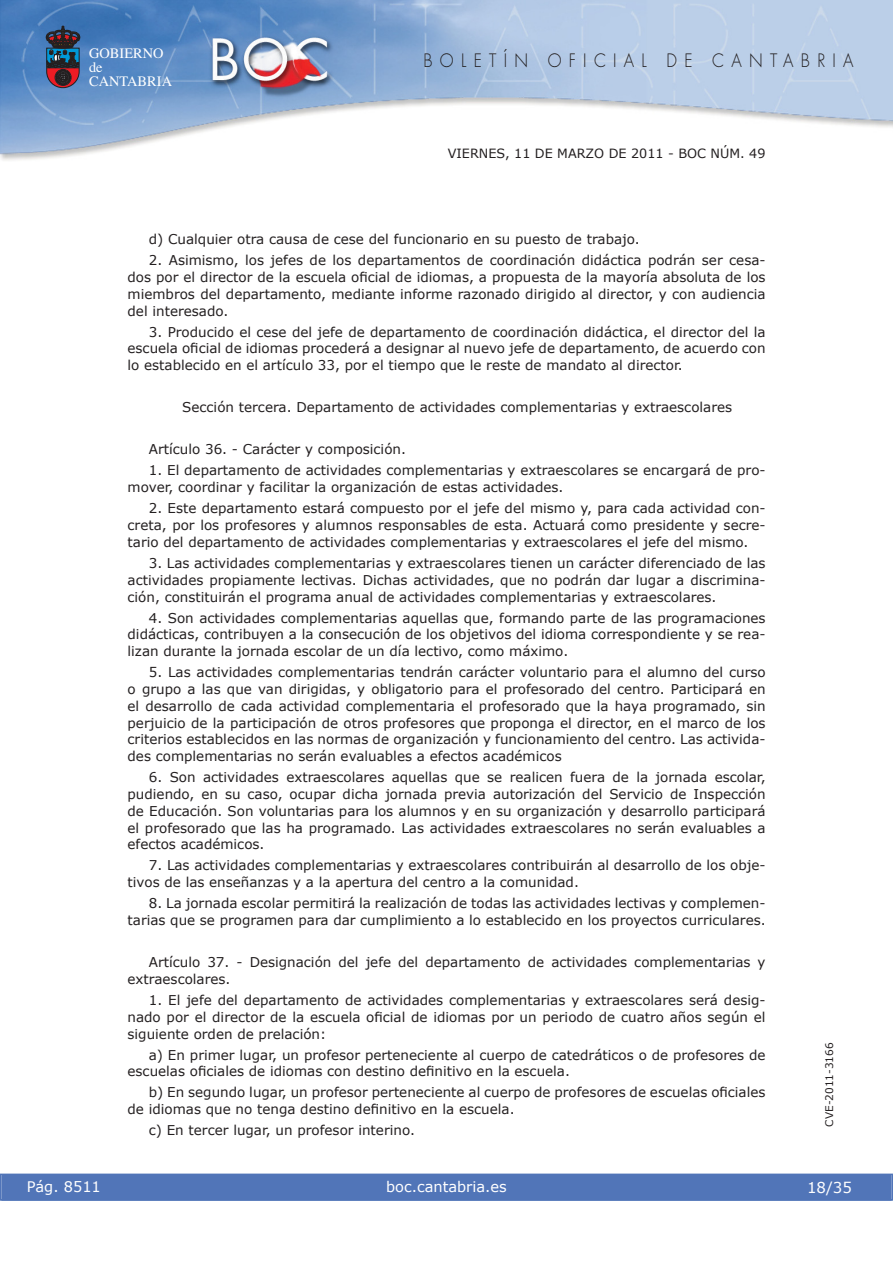
<style>
.page{position:relative;width:893px;height:1263px;background:#fff}
.page>*{position:absolute;margin:0;border:0;box-sizing:border-box;transform-origin:0 0}
.t1{font:300 18px "Futura";letter-spacing:.45em;color:#231f20;scale:.9 1}
.t2{font:15px "Verdana";color:#fff}
.t3{font:14.55px "Verdana";color:#fff}
.t4{font:14.4px/14.1px "Times";color:#fff}
.t5{font:13.5px/16.8px "Verdana";color:#231f20;text-align:justify}
.t6{font:12.75px "Verdana";color:#231f20}
.t7{font:10.5px "Verdana";color:#231f20}
</style>
<div class="page">
<img style="left:0;top:0;width:893px;height:161px">
<svg style="left:46px;top:26px;width:34px;height:62px;background:#464054"></svg>
<div style="left:1px;top:1174px;width:890px;height:27px;background:#5175b8"></div>
<div style="left:0;top:1174px;width:893px;height:27px;border:1px solid #5175b8"></div>
<p class="t4" style="left:89px;top:47px;width:85px">GOBIERNO de<br>CANTABRIA</p>
<h1 class="t1" style="left:423px;top:52px;width:479px">BOLETÍN OFICIAL DE CANTABRIA</h1>
<p class="t6" style="left:448px;top:145px;width:319px">VIERNES, 11 DE MARZO DE 2011 - BOC NÚM. 49</p>
<p class="t5" style="left:149px;top:230px;width:492px">d) Cualquier otra causa de cese del funcionario en su puesto de trabajo.</p>
<p class="t5" style="left:128px;top:251px;width:639px;text-indent:21px">2. Asimismo, los jefes de los departamentos de coordinación didáctica podrán ser cesa&shy;dos por el director de la escuela oficial de idiomas, a propuesta de la mayoría absoluta de los miembros del departamento, mediante informe razonado dirigido al director, y con audiencia del interesado.</p>
<p class="t5" style="left:128px;top:323px;width:639px;text-indent:21px">3. Producido el cese del jefe de departamento de coordinación didáctica, el director del la escuela oficial de idiomas procederá a designar al nuevo jefe de departamento, de acuerdo con lo establecido en el artículo 33, por el tiempo que le reste de mandato al director.</p>
<p class="t5" style="left:182px;top:399px;width:551px">Sección tercera. Departamento de actividades complementarias y extraescolares</p>
<p class="t5" style="left:149px;top:441px;width:259px">Artículo 36. - Carácter y composición.</p>
<p class="t5" style="left:128px;top:462px;width:639px;text-indent:21px">1. El departamento de actividades complementarias y extraescolares se encargará de pro&shy;mover, coordinar y facilitar la organización de estas actividades.</p>
<p class="t5" style="left:128px;top:500px;width:639px;text-indent:21px">2. Este departamento estará compuesto por el jefe del mismo y, para cada actividad con&shy;creta, por los profesores y alumnos responsables de esta. Actuará como presidente y secre&shy;tario del departamento de actividades complementarias y extraescolares el jefe del mismo.</p>
<p class="t5" style="left:128px;top:554px;width:639px;text-indent:21px">3. Las actividades complementarias y extraescolares tienen un carácter diferenciado de las actividades propiamente lectivas. Dichas actividades, que no podrán dar lugar a discrimina&shy;ción, constituirán el programa anual de actividades complementarias y extraescolares.</p>
<p class="t5" style="left:128px;top:609px;width:639px;text-indent:21px">4. Son actividades complementarias aquellas que, formando parte de las programaciones didácticas, contribuyen a la consecución de los objetivos del idioma correspondiente y se rea&shy;lizan durante la jornada escolar de un día lectivo, como máximo.</p>
<p class="t5" style="left:128px;top:663px;width:639px;text-indent:21px">5. Las actividades complementarias tendrán carácter voluntario para el alumno del curso o grupo a las que van dirigidas, y obligatorio para el profesorado del centro. Participará en el desarrollo de cada actividad complementaria el profesorado que la haya programado, sin perjuicio de la participación de otros profesores que proponga el director, en el marco de los criterios establecidos en las normas de organización y funcionamiento del centro. Las activida&shy;des complementarias no serán evaluables a efectos académicos</p>
<p class="t5" style="left:128px;top:768px;width:640px;text-indent:21px">6. Son actividades extraescolares aquellas que se realicen fuera de la jornada escolar, pudiendo, en su caso, ocupar dicha jornada previa autorización del Servicio de Inspección de Educación. Son voluntarias para los alumnos y en su organización y desarrollo participará el profesorado que las ha programado. Las actividades extraescolares no serán evaluables a efectos académicos.</p>
<p class="t5" style="left:128px;top:857px;width:639px;text-indent:21px">7. Las actividades complementarias y extraescolares contribuirán al desarrollo de los obje&shy;tivos de las enseñanzas y a la apertura del centro a la comunidad.</p>
<p class="t5" style="left:128px;top:894px;width:639px;text-align:right">8. La jornada escolar permitirá la realización de todas las actividades lectivas y complemen&shy;tarias que se programen para dar cumplimiento a lo establecido en los proyectos curriculares.</p>
<p class="t5" style="left:128px;top:953px;width:639px;text-indent:21px">Artículo 37. - Designación del jefe del departamento de actividades complementarias y extraescolares.</p>
<p class="t5" style="left:128px;top:991px;width:639px;text-indent:21px">1. El jefe del departamento de actividades complementarias y extraescolares será desig&shy;nado por el director de la escuela oficial de idiomas por un periodo de cuatro años según el siguiente orden de prelación:</p>
<p class="t5" style="left:128px;top:1046px;width:639px;text-indent:21px">a) En primer lugar, un profesor perteneciente al cuerpo de catedráticos o de profesores de escuelas oficiales de idiomas con destino definitivo en la escuela.</p>
<p class="t5" style="left:128px;top:1084px;width:639px;text-indent:21px">b) En segundo lugar, un profesor perteneciente al cuerpo de profesores de escuelas oficiales de idiomas que no tenga destino definitivo en la escuela.</p>
<p class="t5" style="left:149px;top:1122px;width:268px">c) En tercer lugar, un profesor interino.</p>
<p class="t7" style="left:823px;top:1127px;width:86px;rotate:-90deg">CVE-2011-3166</p>
<p class="t3" style="left:27px;top:1177px;width:76px">Pág. 8511</p>
<p class="t3" style="left:386px;top:1178px;width:122px">boc.cantabria.es</p>
<p class="t2" style="left:807px;top:1178px;width:46px">18/35</p>
</div>
